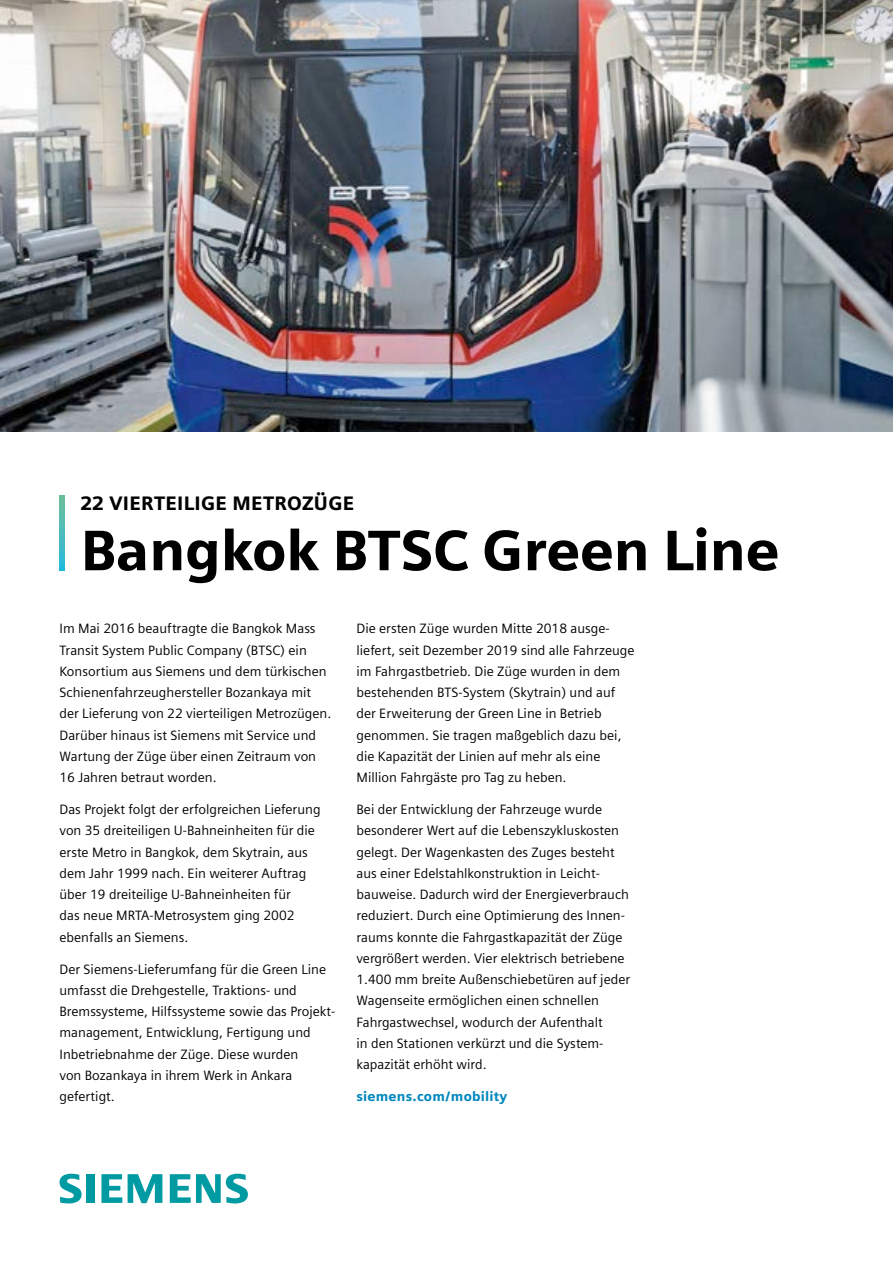
<style>
.page{position:relative;width:893px;height:1263px;background:#fff}
.page>*{position:absolute;margin:0;border:0;box-sizing:border-box;transform-origin:0 0}
.t1{font:900 57px "Siemens Sans";letter-spacing:-.01em;color:#000}
.t2{font:900 19.5px "Siemens Sans";letter-spacing:.015em;color:#000}
.t3{font:13.5px/21.3px "Siemens Sans Global";color:#000}
.t4{font:900 13.5px "Siemens Sans";letter-spacing:.015em;color:#0087bd}
</style>
<div class="page">
<svg style="left:60px;top:495px;width:4px;height:75px"></svg>
<svg style="left:60px;top:1174px;width:34px;height:29px"></svg>
<svg style="left:101px;top:1174px;width:21px;height:29px"></svg>
<svg style="left:128px;top:1174px;width:34px;height:29px"></svg>
<svg style="left:170px;top:1174px;width:78px;height:29px"></svg>
<img style="left:0;top:0;width:893px;height:432px">
<h2 class="t2" style="left:81px;top:492px;width:275px">22 VIERTEILIGE METROZÜGE</h2>
<h1 class="t1" style="left:81px;top:517px;width:700px">Bangkok BTSC Green Line</h1>
<p class="t3" style="left:60px;top:618px;width:273px">Im Mai 2016 beauftragte die Bangkok Mass Transit System Public Company (BTSC) ein Konsortium aus Siemens und dem türkischen Schienenfahrzeughersteller Bozankaya mit der Lieferung von 22 vierteiligen Metrozügen.<br>Darüber hinaus ist Siemens mit Service und Wartung der Züge über einen Zeitraum von 16 Jahren betraut worden.</p>
<p class="t3" style="left:60px;top:799px;width:263px">Das Projekt folgt der erfolgreichen Lieferung von 35 dreiteiligen U-Bahneinheiten für die erste Metro in Bangkok, dem Skytrain, aus dem Jahr 1999 nach. Ein weiterer Auftrag über 19 dreiteilige U-Bahneinheiten für<br>das neue MRTA-Metrosystem ging 2002 ebenfalls an Siemens.</p>
<p class="t3" style="left:60px;top:959px;width:277px">Der Siemens-Lieferumfang für die Green Line umfasst die Drehgestelle, Traktions- und Bremssysteme, Hilfssysteme sowie das Projekt&shy;management, Entwicklung, Fertigung und Inbetriebnahme der Züge. Diese wurden<br>von Bozankaya in ihrem Werk in Ankara gefertigt.</p>
<p class="t3" style="left:356px;top:618px;width:280px">Die ersten Züge wurden Mitte 2018 ausge&shy;liefert, seit Dezember 2019 sind alle Fahrzeuge im Fahrgastbetrieb. Die Züge wurden in dem bestehenden BTS-System (Skytrain) und auf der Erweiterung der Green Line in Betrieb genommen. Sie tragen maßgeblich dazu bei, die Kapazität der Linien auf mehr als eine Million Fahrgäste pro Tag zu heben.</p>
<p class="t3" style="left:356px;top:799px;width:275px">Bei der Entwicklung der Fahrzeuge wurde besonderer Wert auf die Lebenszykluskosten gelegt. Der Wagenkasten des Zuges besteht aus einer Edelstahlkonstruktion in Leicht&shy;bauweise. Dadurch wird der Energieverbrauch reduziert. Durch eine Optimierung des Innen&shy;raums konnte die Fahrgastkapazität der Züge vergrößert werden. Vier elektrisch betriebene 1.400 mm breite Außenschiebetüren auf jeder Wagenseite ermöglichen einen schnellen Fahrgastwechsel, wodurch der Aufenthalt<br>in den Stationen verkürzt und die System&shy;kapazität erhöht wird.</p>
<p class="t4" style="left:356px;top:1088px;width:152px">siemens.com/mobility</p>
</div>
